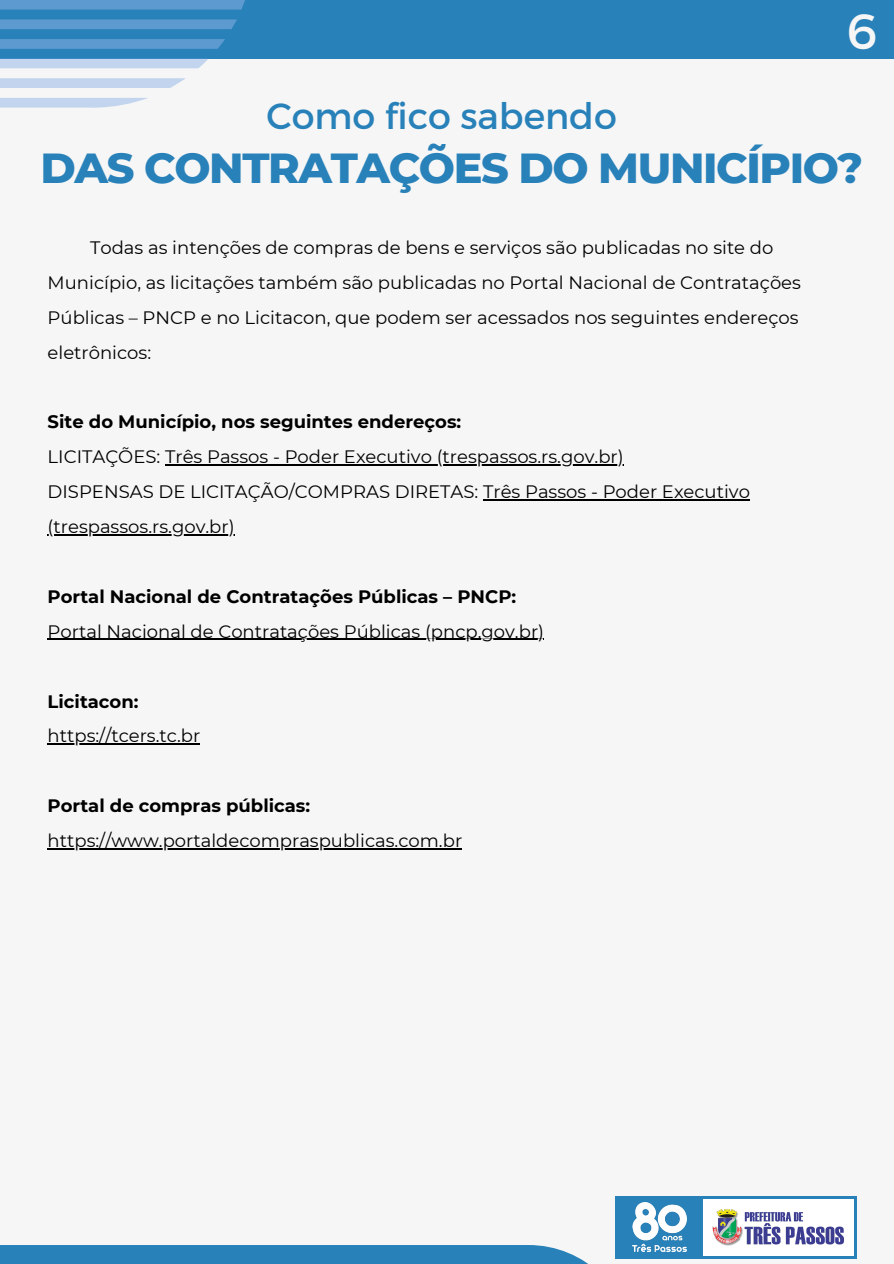
<style>
.page{position:relative;width:894px;height:1264px;background:#fff}
.page>*{position:absolute;margin:0;border:0;box-sizing:border-box;transform-origin:0 0}
.t1{font:49.35px "Montserrat";color:#f6f6f6}
.t2{font:800 42.75px "Montserrat";letter-spacing:-.035em;color:#2881b9}
.t3{font:36.45px "Montserrat";color:#2881b9}
.t4{font:18px/34.8px "Montserrat";color:#000}
.t5{font:700 18px "Montserrat";color:#000}
</style>
<div class="page">
<div style="left:0;top:0;width:893px;height:1263px;background:#f6f6f6"></div>
<div style="left:0;top:0;width:893px;height:59px;background:#2881b9"></div>
<div style="left:0;top:1244px;width:631px;height:19px;background:#2881b9"></div>
<hr style="left:165px;top:464px;width:458px;height:1px;background:#000">
<hr style="left:483px;top:499px;width:266px;height:1px;background:#000">
<hr style="left:48px;top:534px;width:186px;height:1px;background:#000">
<hr style="left:48px;top:639px;width:496px;height:1px;background:#000">
<hr style="left:48px;top:743px;width:152px;height:1px;background:#000">
<hr style="left:48px;top:848px;width:414px;height:1px;background:#000">
<svg style="left:0;top:0;width:245px;height:10px;background:#5998cd"></svg>
<svg style="left:0;top:19px;width:237px;height:10px;background:#5998cd"></svg>
<svg style="left:0;top:39px;width:225px;height:10px;background:#5999ce"></svg>
<div style="left:0;top:59px;width:208px;height:9px;background:#c3d5ee"></div>
<svg style="left:0;top:78px;width:186px;height:10px;background:#c6d7ee"></svg>
<svg style="left:0;top:98px;width:147px;height:9px"></svg>
<svg style="left:615px;top:1196px;width:241px;height:62px;background:#3689bd"></svg>
<div style="left:702px;top:1198px;width:151px;height:57px;background:#fff"></div>
<img style="left:712px;top:1209px;width:131px;height:37px">
<img style="left:632px;top:1202px;width:54px;height:49px">
<p class="t1" style="left:846px;top:0;width:32px">6</p>
<p class="t3" style="left:266px;top:92px;width:352px">Como fico sabendo</p>
<p class="t2" style="left:41px;top:141px;width:823px">DAS CONTRATAÇÕES DO MUNICÍPIO?</p>
<h2 class="t4" style="left:48px;top:230px;width:754px;text-indent:42px">Todas as intenções de compras de bens e serviços são publicadas no site do Município, as licitações também são publicadas no Portal Nacional de Contratações Públicas – PNCP e no Licitacon, que podem ser acessados nos seguintes endereços eletrônicos:</h2>
<h1 class="t5" style="left:48px;top:411px;width:415px">Site do Município, nos seguintes endereços:</h1>
<p class="t4" style="left:48px;top:439px;width:577px">LICITAÇÕES: Três Passos - Poder Executivo (trespassos.rs.gov.br)</p>
<p class="t4" style="left:48px;top:474px;width:703px">DISPENSAS DE LICITAÇÃO/COMPRAS DIRETAS: Três Passos - Poder Executivo</p>
<p class="t4" style="left:48px;top:509px;width:188px">(trespassos.rs.gov.br)</p>
<p class="t5" style="left:48px;top:585px;width:470px">Portal Nacional de Contratações Públicas – PNCP:</p>
<p class="t4" style="left:48px;top:614px;width:498px">Portal Nacional de Contratações Públicas (pncp.gov.br)</p>
<p class="t5" style="left:48px;top:690px;width:92px">Licitacon:</p>
<p class="t4" style="left:48px;top:718px;width:154px">https://tcers.tc.br</p>
<p class="t5" style="left:48px;top:794px;width:264px">Portal de compras públicas:</p>
<p class="t4" style="left:48px;top:823px;width:416px">https://www.portaldecompraspublicas.com.br</p>
</div>
